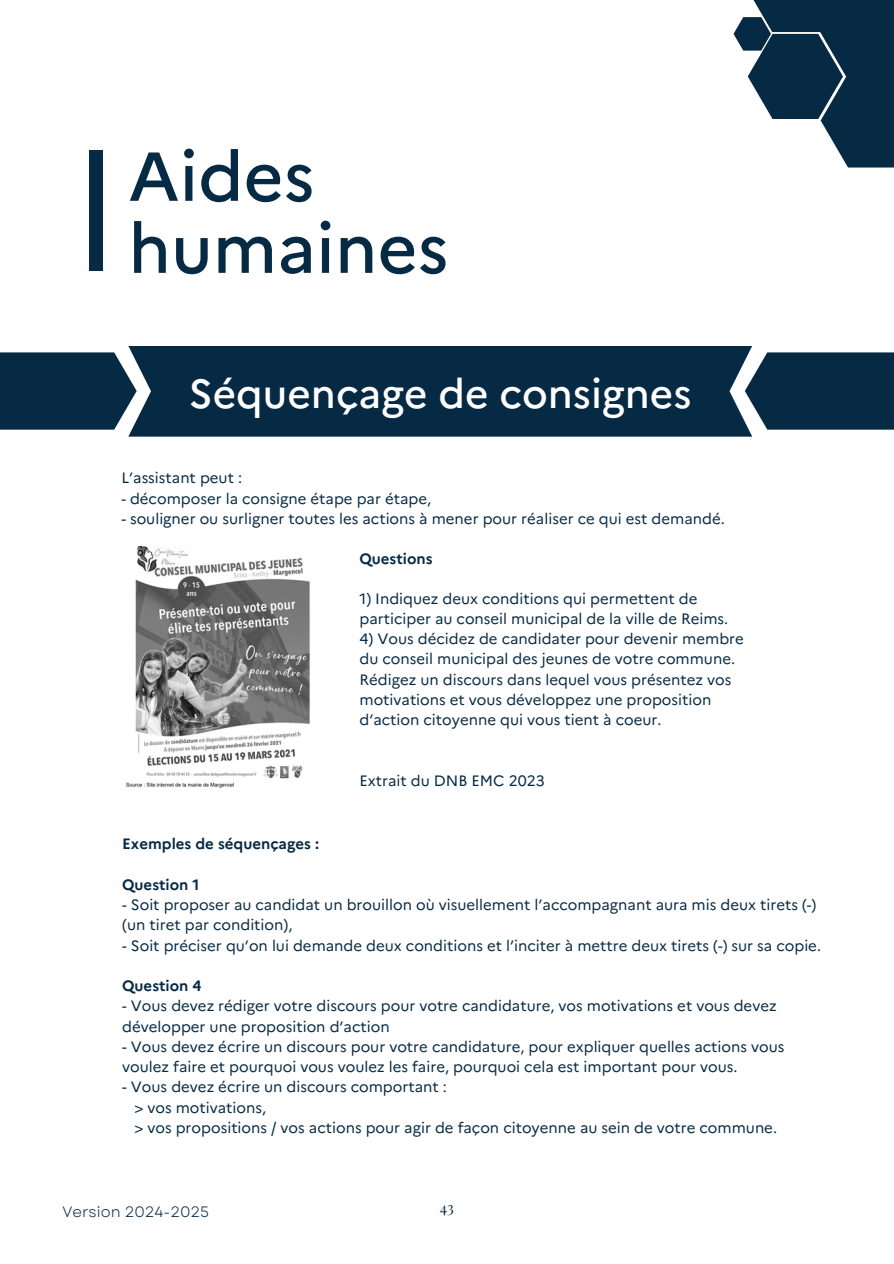
<style>
.page{position:relative;width:894px;height:1264px;background:#fff}
.page>*{position:absolute;margin:0;border:0;box-sizing:border-box;transform-origin:0 0}
.t1{font:500 69px/72px "Marianne";color:#072a44}
.t2{font:500 40.5px "Marianne";color:#fff}
.t3{font:15px/20.2px "Marianne";color:#072a44}
.t4{font:700 15px "Marianne";color:#072a44}
.t5{font:15px "Garet";color:#072a44}
.t6{font:15px "Playfair Display";color:#072a44}
</style>
<div class="page">
<div style="left:128px;top:346px;width:624px;height:90px;background:#072a44"></div>
<div style="left:89px;top:150px;width:14px;height:121px;background:#072a44"></div>
<div style="left:801px;top:0;width:92px;height:113px;background:#072a44"></div>
<svg style="left:733px;top:17px;width:160px;height:150px"></svg>
<div style="left:744px;top:0;width:114px;height:32px;background:#072a44"></div>
<div style="left:744px;top:352px;width:149px;height:77px;background:#072a44"></div>
<div style="left:0;top:352px;width:136px;height:77px;background:#072a44"></div>
<img style="left:125px;top:546px;width:185px;height:242px">
<h2 class="t1" style="left:128px;top:135px;width:322px">Aides humaines</h2>
<h1 class="t2" style="left:189px;top:362px;width:504px">Séquençage de consignes</h1>
<p class="t3" style="left:121px;top:467px;width:122px">L’assistant peut :</p>
<p class="t3" style="left:121px;top:487px;width:311px">- décomposer la consigne étape par étape,</p>
<p class="t3" style="left:121px;top:507px;width:604px">- souligner ou surligner toutes les actions à mener pour réaliser ce qui est demandé.</p>
<p class="t4" style="left:359px;top:547px;width:75px">Questions</p>
<h3 class="t3" style="left:359px;top:587px;width:370px">1) Indiquez deux conditions qui permettent de participer au conseil municipal de la ville de Reims.</h3>
<p class="t3" style="left:359px;top:627px;width:386px">4) Vous décidez de candidater pour devenir membre du conseil municipal des jeunes de votre commune.<br>Rédigez un discours dans lequel vous présentez vos motivations et vous développez une proposition d’action citoyenne qui vous tient à coeur.</p>
<p class="t3" style="left:359px;top:769px;width:187px">Extrait du DNB EMC 2023</p>
<h3 class="t4" style="left:122px;top:832px;width:198px">Exemples de séquençages :</h3>
<p class="t4" style="left:122px;top:872px;width:79px">Question 1</p>
<p class="t3" style="left:122px;top:893px;width:695px">- Soit proposer au candidat un brouillon où visuellement l’accompagnant aura mis deux tirets (-)</p>
<p class="t3" style="left:122px;top:913px;width:172px">(un tiret par condition),</p>
<p class="t3" style="left:122px;top:933px;width:700px">- Soit préciser qu’on lui demande deux conditions et l’inciter à mettre deux tirets (-) sur sa copie.</p>
<p class="t4" style="left:122px;top:974px;width:81px">Question 4</p>
<p class="t3" style="left:122px;top:994px;width:655px">- Vous devez rédiger votre discours pour votre candidature, vos motivations et vous devez développer une proposition d’action</p>
<p class="t3" style="left:122px;top:1035px;width:663px">- Vous devez écrire un discours pour votre candidature, pour expliquer quelles actions vous voulez faire et pourquoi vous voulez les faire, pourquoi cela est important pour vous.</p>
<p class="t3" style="left:122px;top:1075px;width:326px">- Vous devez écrire un discours comportant :</p>
<p class="t3" style="left:134px;top:1095px;width:133px">&gt; vos motivations,</p>
<p class="t3" style="left:134px;top:1116px;width:644px">&gt; vos propositions / vos actions pour agir de façon citoyenne au sein de votre commune.</p>
<p class="t5" style="left:62px;top:1200px;width:148px">Version 2024-2025</p>
<p class="t6" style="left:439px;top:1196px;width:16px">43</p>
</div>
